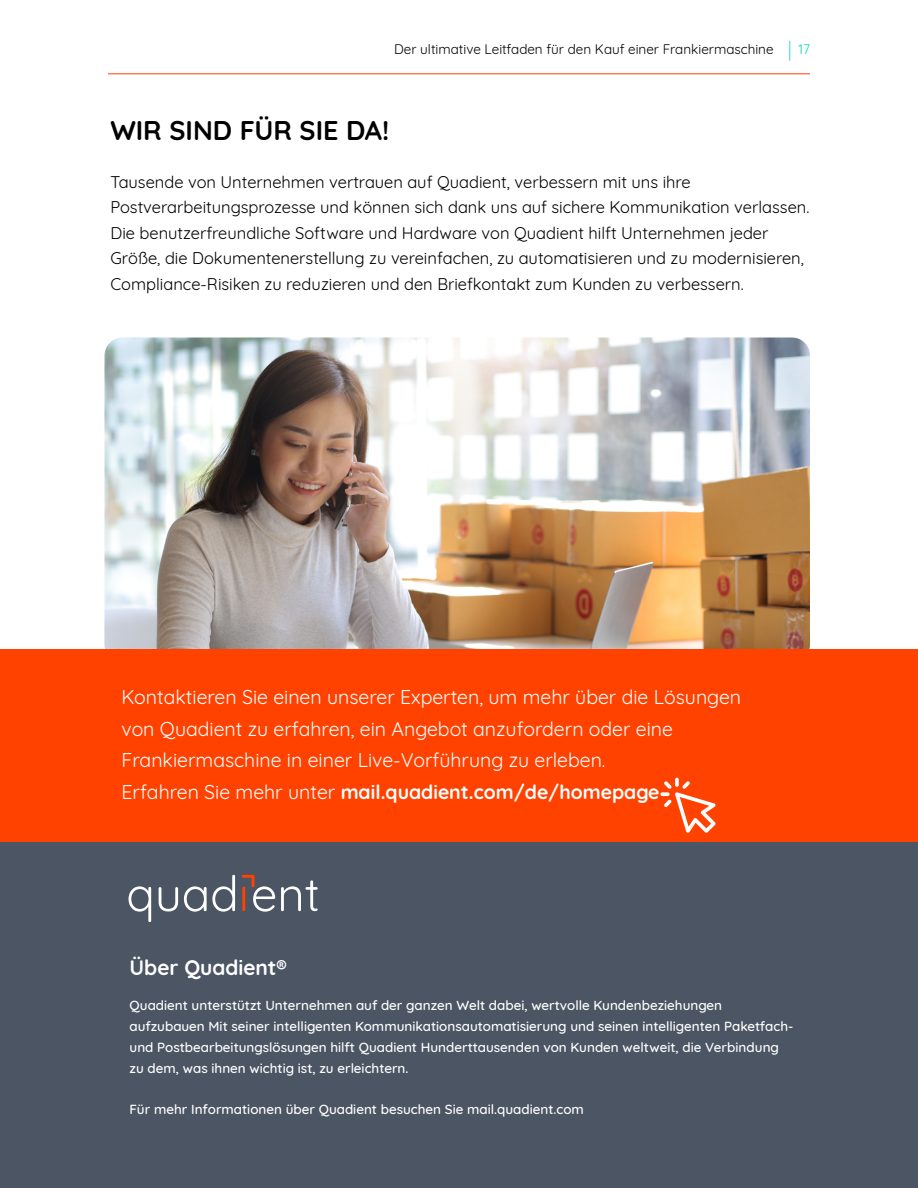
<style>
.page{position:relative;width:918px;height:1188px;background:#fff}
.page>*{position:absolute;margin:0;border:0;box-sizing:border-box;transform-origin:0 0}
.t1{font:700 27px "Quicksand";color:#000}
.t2{font:700 20.85px "Quicksand";color:#fff}
.t3{font:19.5px/31.3px "Quicksand";color:#fff}
.t4{font:16.5px/25.5px "Quicksand";color:#000}
.t5{font:500 13.5px/21px "Quicksand";color:#fff}
.t6{font:13.5px "Quicksand";color:#000}
.s1{font-size:20.25px;color:#1acfbf}
.s2{color:#1acfbf}
.s3{font-weight:700}
</style>
<div class="page">
<hr style="left:108px;top:73px;width:702px;height:1px;background:#ff4200">
<div style="left:0;top:839px;width:918px;height:349px;background:#4b5563"></div>
<svg style="left:129px;top:886px;width:22px;height:36px"></svg>
<svg style="left:159px;top:887px;width:19px;height:24px"></svg>
<svg style="left:184px;top:875px;width:51px;height:37px"></svg>
<svg style="left:242px;top:875px;width:33px;height:37px"></svg>
<svg style="left:281px;top:880px;width:37px;height:31px"></svg>
<img style="left:104px;top:338px;width:706px;height:312px">
<div style="left:0;top:650px;width:918px;height:192px;background:#ff4200"></div>
<svg style="left:660px;top:778px;width:56px;height:55px"></svg>
<p class="t6" style="left:394px;top:39px;width:417px">Der ultimative Leitfaden für den Kauf einer Frankiermaschine <span class="s1">|</span> <span class="s2">17</span></p>
<h1 class="t1" style="left:111px;top:108px;width:280px">WIR SIND FÜR SIE DA!</h1>
<p class="t4" style="left:111px;top:167px;width:700px">Tausende von Unternehmen vertrauen auf Quadient, verbessern mit uns ihre Postverarbeitungsprozesse und können sich dank uns auf sichere Kommunikation verlassen.<br>Die benutzerfreundliche Software und Hardware von Quadient hilft Unternehmen jeder Größe, die Dokumentenerstellung zu vereinfachen, zu automatisieren und zu modernisieren, Compliance-Risiken zu reduzieren und den Briefkontakt zum Kunden zu verbessern.</p>
<p class="t3" style="left:122px;top:680px;width:621px">Kontaktieren Sie einen unserer Experten, um mehr über die Lösungen von Quadient zu erfahren, ein Angebot anzufordern oder eine Frankiermaschine in einer Live-Vorführung zu erleben.<br>Erfahren Sie mehr unter <span class="s3">mail.quadient.com/de/homepage</span></p>
<p class="t2" style="left:130px;top:951px;width:159px">Über Quadient®</p>
<p class="t5" style="left:130px;top:993px;width:665px">Quadient unterstützt Unternehmen auf der ganzen Welt dabei, wertvolle Kundenbeziehungen aufzubauen Mit seiner intelligenten Kommunikationsautomatisierung und seinen intelligenten Paketfach&shy;und Postbearbeitungslösungen hilft Quadient Hunderttausenden von Kunden weltweit, die Verbindung zu dem, was ihnen wichtig ist, zu erleichtern.</p>
<p class="t5" style="left:130px;top:1098px;width:456px">Für mehr Informationen über Quadient besuchen Sie mail.quadient.com</p>
</div>
